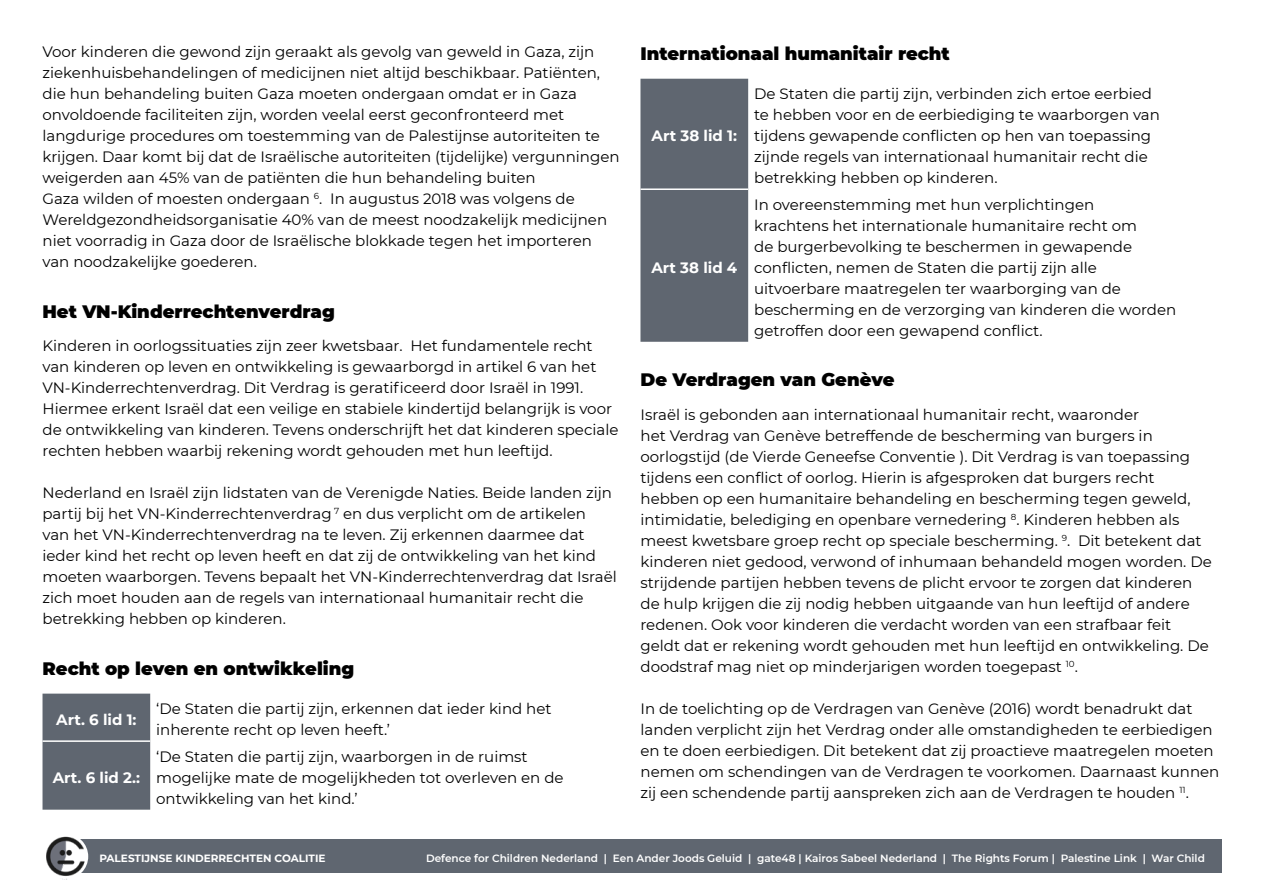
<style>
.page{position:relative;width:1263px;height:893px;background:#fff}
.page>*{position:absolute;margin:0;border:0;box-sizing:border-box;transform-origin:0 0}
.BODY_Header{font:900 18px "Montserrat";color:#000}
.BODY_Plain{font:15px/21px "Montserrat";color:#000}
.BODY_Plain-2{font:700 15px "Montserrat";color:#fff}
.t1{font:600 10.5px "Montserrat";color:#fff}
.t2{font:700 10.5px "Montserrat";color:#fff}
</style>
<div class="page">
<div style="left:43px;top:694px;width:107px;height:116px;background:#5f6670"></div>
<hr style="left:43px;top:740px;width:107px;height:2px;background:#fff">
<div style="left:640px;top:79px;width:108px;height:263px;background:#5f6670"></div>
<hr style="left:640px;top:188px;width:108px;height:2px;background:#fff">
<div style="left:65px;top:840px;width:1157px;height:33px;background:#5f6670"></div>
<img style="left:43px;top:834px;width:45px;height:45px;border-radius:23px">
<p class="BODY_Plain" style="left:43px;top:41px;width:578px">Voor kinderen die gewond zijn geraakt als gevolg van geweld in Gaza, zijn ziekenhuisbehandelingen of medicijnen niet altijd beschikbaar. Patiënten, die hun behandeling buiten Gaza moeten ondergaan omdat er in Gaza onvoldoende faciliteiten zijn, worden veelal eerst geconfronteerd met langdurige procedures om toestemming van de Palestijnse autoriteiten te krijgen. Daar komt bij dat de Israëlische autoriteiten (tijdelijke) vergunningen weigerden aan 45% van de patiënten die hun behandeling buiten<br>Gaza wilden of moesten ondergaan <sup>6</sup>. In augustus 2018 was volgens de Wereldgezondheidsorganisatie 40% van de meest noodzakelijk medicijnen niet voorradig in Gaza door de Israëlische blokkade tegen het importeren van noodzakelijke goederen.</p>
<p class="BODY_Header" style="left:43px;top:298px;width:294px">Het VN-Kinderrechtenverdrag</p>
<p class="BODY_Plain" style="left:43px;top:335px;width:577px">Kinderen in oorlogssituaties zijn zeer kwetsbaar. Het fundamentele recht van kinderen op leven en ontwikkeling is gewaarborgd in artikel 6 van het VN-Kinderrechtenverdrag. Dit Verdrag is geratificeerd door Israël in 1991.<br>Hiermee erkent Israël dat een veilige en stabiele kindertijd belangrijk is voor de ontwikkeling van kinderen. Tevens onderschrijft het dat kinderen speciale rechten hebben waarbij rekening wordt gehouden met hun leeftijd.</p>
<p class="BODY_Plain" style="left:43px;top:482px;width:576px">Nederland en Israël zijn lidstaten van de Verenigde Naties. Beide landen zijn partij bij het VN-Kinderrechtenverdrag <sup>7</sup> en dus verplicht om de artikelen<br>van het VN-Kinderrechtenverdrag na te leven. Zij erkennen daarmee dat ieder kind het recht op leven heeft en dat zij de ontwikkeling van het kind moeten waarborgen. Tevens bepaalt het VN-Kinderrechtenverdrag dat Israël zich moet houden aan de regels van internationaal humanitair recht die betrekking hebben op kinderen.</p>
<p class="BODY_Header" style="left:43px;top:655px;width:313px">Recht op leven en ontwikkeling</p>
<p class="BODY_Plain-2" style="left:56px;top:708px;width:82px">Art. 6 lid 1:</p>
<p class="BODY_Plain" style="left:156px;top:698px;width:397px">‘De Staten die partij zijn, erkennen dat ieder kind het inherente recht op leven heeft.’</p>
<p class="BODY_Plain-2" style="left:53px;top:766px;width:89px">Art. 6 lid 2.:</p>
<p class="BODY_Plain" style="left:156px;top:745px;width:409px">‘De Staten die partij zijn, waarborgen in de ruimst mogelijke mate de mogelijkheden tot overleven en de ontwikkeling van het kind.’</p>
<p class="BODY_Header" style="left:640px;top:40px;width:311px">Internationaal humanitair recht</p>
<p class="BODY_Plain-2" style="left:652px;top:125px;width:87px">Art 38 lid 1:</p>
<p class="BODY_Plain" style="left:754px;top:83px;width:407px">De Staten die partij zijn, verbinden zich ertoe eerbied te hebben voor en de eerbiediging te waarborgen van tijdens gewapende conflicten op hen van toepassing zijnde regels van internationaal humanitair recht die betrekking hebben op kinderen.</p>
<p class="BODY_Plain" style="left:754px;top:193px;width:424px">In overeenstemming met hun verplichtingen<br>krachtens het internationale humanitaire recht om<br>de burgerbevolking te beschermen in gewapende conflicten, nemen de Staten die partij zijn alle uitvoerbare maatregelen ter waarborging van de bescherming en de verzorging van kinderen die worden getroffen door een gewapend conflict.</p>
<p class="BODY_Header" style="left:640px;top:366px;width:255px">De Verdragen van Genève</p>
<p class="BODY_Plain" style="left:640px;top:404px;width:573px">Israël is gebonden aan internationaal humanitair recht, waaronder<br>het Verdrag van Genève betreffende de bescherming van burgers in oorlogstijd (de Vierde Geneefse Conventie ). Dit Verdrag is van toepassing tijdens een conflict of oorlog. Hierin is afgesproken dat burgers recht hebben op een humanitaire behandeling en bescherming tegen geweld, intimidatie, belediging en openbare vernedering <sup>8</sup>. Kinderen hebben als meest kwetsbare groep recht op speciale bescherming. <sup>9</sup>. Dit betekent dat kinderen niet gedood, verwond of inhumaan behandeld mogen worden. De strijdende partijen hebben tevens de plicht ervoor te zorgen dat kinderen de hulp krijgen die zij nodig hebben uitgaande van hun leeftijd of andere redenen. Ook voor kinderen die verdacht worden van een strafbaar feit geldt dat er rekening wordt gehouden met hun leeftijd en ontwikkeling. De doodstraf mag niet op minderjarigen worden toegepast <sup>10</sup>.</p>
<p class="BODY_Plain" style="left:640px;top:698px;width:580px">In de toelichting op de Verdragen van Genève (2016) wordt benadrukt dat landen verplicht zijn het Verdrag onder alle omstandigheden te eerbiedigen en te doen eerbiedigen. Dit betekent dat zij proactieve maatregelen moeten nemen om schendingen van de Verdragen te voorkomen. Daarnaast kunnen zij een schendende partij aanspreken zich aan de Verdragen te houden <sup>11</sup>.</p>
<p class="BODY_Plain-2" style="left:651px;top:257px;width:87px">Art 38 lid 4</p>
<p class="t2" style="left:99px;top:850px;width:228px">PALESTIJNSE KINDERRECHTEN COALITIE</p>
<p class="t1" style="left:426px;top:850px;width:780px">Defence for Children Nederland | Een Ander Joods Geluid | gate48 | Kairos Sabeel Nederland | The Rights Forum | Palestine Link | War Child</p>
</div>
